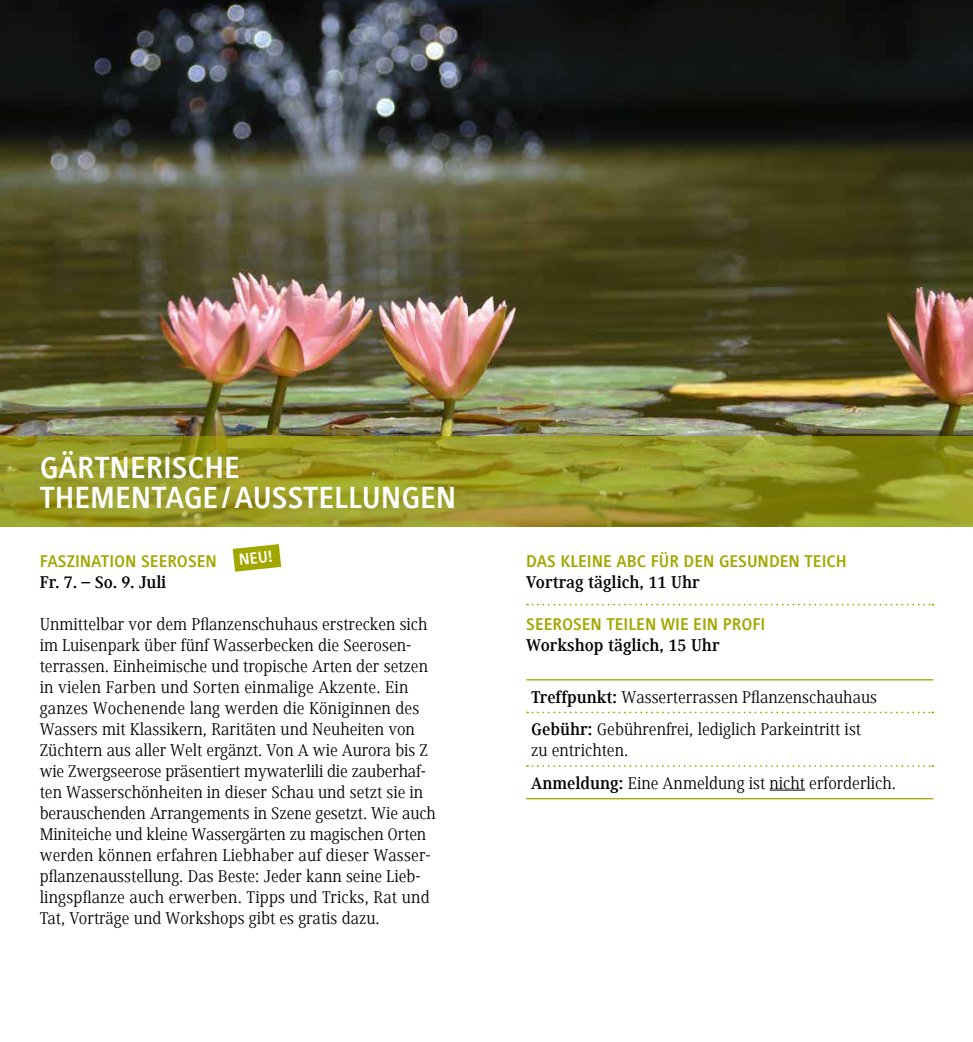
<style>
.page{position:relative;width:973px;height:1042px;background:#fff}
.page>*{position:absolute;margin:0;border:0;box-sizing:border-box;transform-origin:0 0}
.t1{font:700 31.5px/29.8px "Generis Sans Com";color:#fff}
.t2{font:17.5px/21px "Generis Serif Com";color:#000}
.t3{font:700 17.5px "Generis Sans Com";color:#a2a700}
.t4{font:700 17.5px "Generis Serif Com";color:#000}
.t5{font:700 16.62px "Generis Sans Com";color:#fff}
.s1{font-weight:700}
</style>
<div class="page">
<img style="left:0;top:0;width:972px;height:436px">
<svg style="left:0;top:436px;width:972px;height:91px;background:#959625"></svg>
<svg style="left:527px;top:604px;width:406px;height:1px"></svg>
<svg style="left:527px;top:711px;width:406px;height:2px"></svg>
<svg style="left:527px;top:765px;width:406px;height:2px"></svg>
<hr style="left:526px;top:679px;width:407px;height:1px;background:#a2a700">
<hr style="left:526px;top:798px;width:407px;height:1px;background:#a2a700">
<hr style="left:769px;top:789px;width:36px;height:1px;background:#000">
<svg style="left:233px;top:544px;width:48px;height:28px"></svg>
<h1 class="t1" style="left:40px;top:453px;width:418px">GÄRTNERISCHE<br>THEMENTAGE /AUSSTELLUNGEN</h1>
<p class="t5" style="left:238px;top:551px;width:35px;rotate:-6deg">NEU!</p>
<p class="t3" style="left:40px;top:552px;width:179px">FASZINATION SEEROSEN</p>
<p class="t4" style="left:40px;top:572px;width:128px">Fr. 7. – So. 9. Juli</p>
<p class="t2" style="left:40px;top:614px;width:397px">Unmittelbar vor dem Pflanzenschuhaus erstrecken sich im Luisenpark über fünf Wasserbecken die Seerosen&shy;terrassen. Einheimische und tropische Arten der setzen in vielen Farben und Sorten einmalige Akzente. Ein ganzes Wochenende lang werden die Königinnen des Wassers mit Klassikern, Raritäten und Neuheiten von Züchtern aus aller Welt ergänzt. Von A wie Aurora bis Z wie Zwergseerose präsentiert mywaterlili die zauberhaf&shy;ten Wasserschönheiten in dieser Schau und setzt sie in berauschenden Arrangements in Szene gesetzt. Wie auch Miniteiche und kleine Wassergärten zu magischen Orten werden können erfahren Liebhaber auf dieser Wasser&shy;pflanzenausstellung. Das Beste: Jeder kann seine Lieb&shy;lingspflanze auch erwerben. Tipps und Tricks, Rat und Tat, Vorträge und Workshops gibt es gratis dazu.</p>
<p class="t3" style="left:526px;top:552px;width:322px">DAS KLEINE ABC FÜR DEN GESUNDEN TEICH</p>
<p class="t4" style="left:526px;top:572px;width:175px">Vortrag täglich, 11 Uhr</p>
<p class="t3" style="left:526px;top:615px;width:240px">SEEROSEN TEILEN WIE EIN PROFI</p>
<p class="t4" style="left:526px;top:635px;width:195px">Workshop täglich, 15 Uhr</p>
<p class="t2" style="left:531px;top:680px;width:347px;line-height:32.6px"><span class="s1">Treffpunkt:</span> Wasserterrassen Pflanzenschauhaus<br><span class="s1">Gebühr:</span> Gebührenfrei, lediglich Parkeintritt ist</p>
<p class="t2" style="left:531px;top:734px;width:366px;line-height:32.6px">zu entrichten.<br><span class="s1">Anmeldung:</span> Eine Anmeldung ist nicht erforderlich.</p>
</div>
